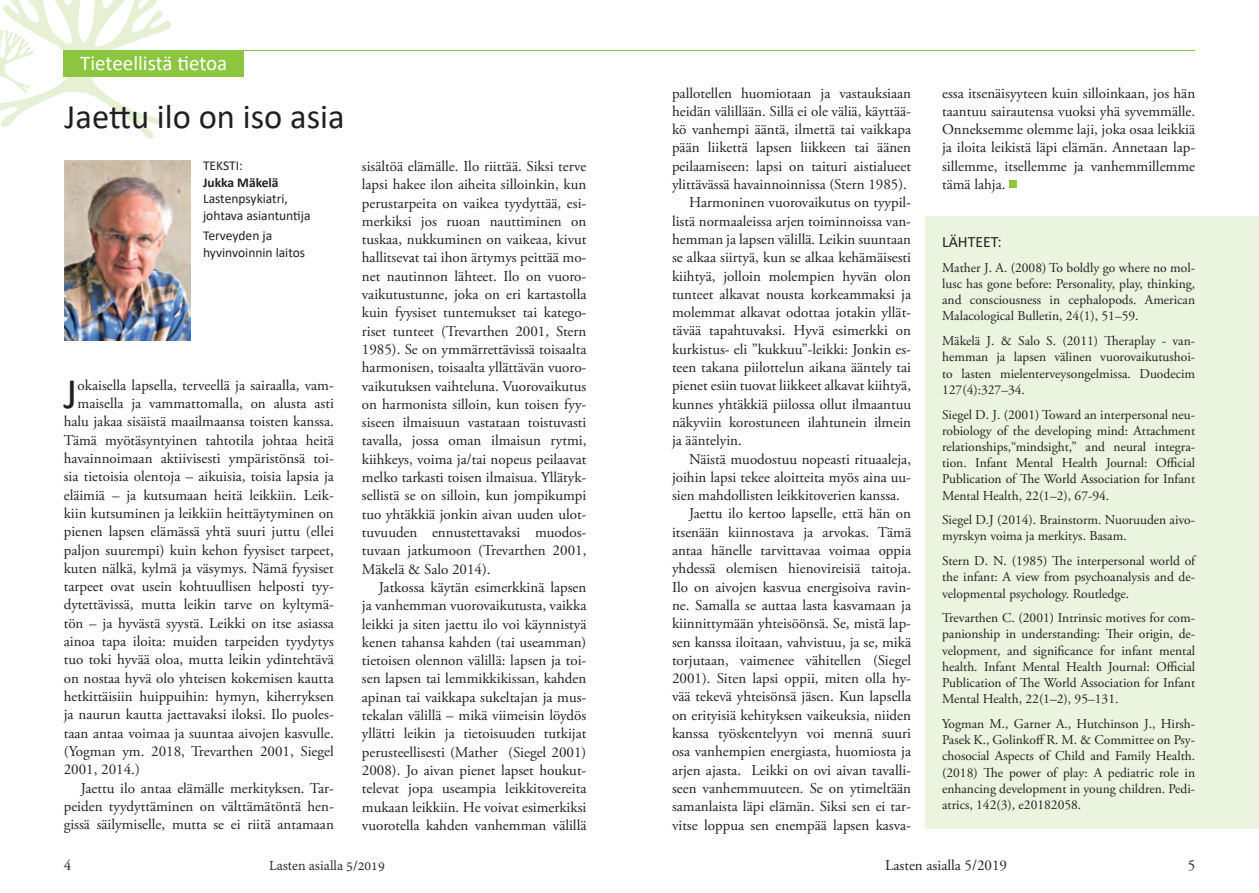
<style>
.page{position:relative;width:1259px;height:893px;background:#fff}
.page>*{position:absolute;margin:0;border:0;box-sizing:border-box;transform-origin:0 0}
.Leipis_eka_kappale{font:43.8px "Calibri";color:#231f20}
.Leipis_ilman_sisenny{font:34.5px "Calibri";color:#231f20}
.Leipis_ilman_sisenny-2{font:21px "Calibri";color:#fff}
.Calibri_leipis{font:15.75px "Calibri";color:#231f20}
.Leipis_sisennys{font:15px/18.3px "Adobe Garamond Pro";color:#231f20;text-align:justify}
.Leipis_eka_kappale-2{font:15px "Adobe Garamond Pro";color:#231f20}
.t1{font:15px "Adobe Devanagari";color:#231f20}
.t2{font:13.5px/16.2px "Adobe Garamond Pro";color:#231f20;text-align:justify}
.Leipis_ilman_sisenny-3{font:13.5px/16.5px "Calibri";color:#231f20}
.s1{font-weight:700}
</style>
<div class="page">
<div style="left:925px;top:216px;width:334px;height:613px;background:#ebf4de"></div>
<svg style="left:0;top:0;width:174px;height:139px"></svg>
<img style="left:65px;top:160px;width:125px;height:181px">
<div style="left:1009px;top:181px;width:7px;height:7px;background:#8cc540"></div>
<div style="left:64px;top:50px;width:180px;height:27px;background:#8cc540"></div>
<hr style="left:64px;top:50px;width:1131px;height:1px;background:#8cc540">
<p class="Leipis_ilman_sisenny-2" style="left:80px;top:48px;width:149px">Tieteellistä tietoa</p>
<p class="Leipis_ilman_sisenny" style="left:65px;top:93px;width:281px">Jaettu ilo on iso asia</p>
<p class="Leipis_ilman_sisenny-3" style="left:203px;top:157px;width:109px">TEKSTI:<br><span class="s1">Jukka Mäkelä<br></span>Lastenpsykiatri, johtava asiantuntija</p>
<p class="Leipis_ilman_sisenny-3" style="left:203px;top:227px;width:104px">Terveyden ja hyvinvoinnin laitos</p>
<p class="Leipis_eka_kappale" style="left:64px;top:363px;width:15px">J</p>
<p class="Leipis_eka_kappale-2" style="left:78px;top:376px;width:258px">okaisella lapsella, terveellä ja sairaalla, vam-</p>
<p class="Leipis_eka_kappale-2" style="left:78px;top:394px;width:258px">maisella ja vammattomalla, on alusta asti</p>
<p class="Leipis_eka_kappale-2" style="left:64px;top:413px;width:272px">halu jakaa sisäistä maailmaansa toisten kanssa.</p>
<p class="Leipis_eka_kappale-2" style="left:64px;top:431px;width:272px">Tämä myötäsyntyinen tahtotila johtaa heitä</p>
<p class="Leipis_eka_kappale-2" style="left:64px;top:449px;width:272px">havainnoimaan aktiivisesti ympäristönsä toi-</p>
<p class="Leipis_eka_kappale-2" style="left:64px;top:468px;width:272px">sia tietoisia olentoja – aikuisia, toisia lapsia ja</p>
<p class="Leipis_eka_kappale-2" style="left:64px;top:486px;width:272px">eläimiä – ja kutsumaan heitä leikkiin. Leik-</p>
<p class="Leipis_eka_kappale-2" style="left:64px;top:504px;width:272px">kiin kutsuminen ja leikkiin heittäytyminen on</p>
<p class="Leipis_eka_kappale-2" style="left:64px;top:522px;width:272px">pienen lapsen elämässä yhtä suuri juttu (ellei</p>
<p class="Leipis_eka_kappale-2" style="left:64px;top:541px;width:272px">paljon suurempi) kuin kehon fyysiset tarpeet,</p>
<p class="Leipis_eka_kappale-2" style="left:64px;top:559px;width:272px">kuten nälkä, kylmä ja väsymys. Nämä fyysiset</p>
<p class="Leipis_eka_kappale-2" style="left:64px;top:577px;width:272px">tarpeet ovat usein kohtuullisen helposti tyy-</p>
<p class="Leipis_eka_kappale-2" style="left:64px;top:596px;width:272px">dytettävissä, mutta leikin tarve on kyltymä-</p>
<p class="Leipis_eka_kappale-2" style="left:64px;top:614px;width:272px">tön – ja hyvästä syystä. Leikki on itse asiassa</p>
<p class="Leipis_eka_kappale-2" style="left:64px;top:632px;width:272px">ainoa tapa iloita: muiden tarpeiden tyydytys</p>
<p class="Leipis_eka_kappale-2" style="left:64px;top:651px;width:272px">tuo toki hyvää oloa, mutta leikin ydintehtävä</p>
<p class="Leipis_eka_kappale-2" style="left:64px;top:669px;width:272px">on nostaa hyvä olo yhteisen kokemisen kautta</p>
<p class="Leipis_eka_kappale-2" style="left:64px;top:687px;width:272px">hetkittäisiin huippuihin: hymyn, kiherryksen</p>
<p class="Leipis_eka_kappale-2" style="left:64px;top:705px;width:272px">ja naurun kautta jaettavaksi iloksi. Ilo puoles-</p>
<p class="Leipis_eka_kappale-2" style="left:64px;top:724px;width:272px">taan antaa voimaa ja suuntaa aivojen kasvulle.</p>
<p class="Leipis_eka_kappale-2" style="left:64px;top:742px;width:272px">(Yogman ym. 2018, Trevarthen 2001, Siegel</p>
<p class="Leipis_eka_kappale-2" style="left:64px;top:760px;width:78px">2001, 2014.)</p>
<p class="Leipis_sisennys" style="left:64px;top:779px;width:272px;text-indent:17px">Jaettu ilo antaa elämälle merkityksen. Tar&shy;peiden tyydyttäminen on välttämätöntä hen&shy;gissä säilymiselle, mutta se ei riitä antamaan</p>
<p class="Leipis_sisennys" style="left:362px;top:158px;width:226px">sisältöä elämälle. Ilo riittää. Siksi terve lapsi hakee ilon aiheita silloinkin, kun perustarpeita on vaikea tyydyttää, esi&shy;merkiksi jos ruoan nauttiminen on tuskaa, nukkuminen on vaikeaa, kivut hallitsevat tai ihon ärtymys peittää mo&shy;net nautinnon lähteet. Ilo on vuoro&shy;vaikutustunne, joka on eri kartastolla kuin fyysiset tuntemukset tai katego&shy;riset tunteet (Trevarthen 2001, Stern 1985). Se on ymmärrettävissä toisaalta harmonisen, toisaalta yllättävän vuoro&shy;vaikutuksen vaihteluna. Vuorovaikutus on harmonista silloin, kun toisen fyy&shy;siseen ilmaisuun vastataan toistuvasti tavalla, jossa oman ilmaisun rytmi, kiihkeys, voima ja/tai nopeus peilaavat melko tarkasti toisen ilmaisua. Yllätyk&shy;sellistä se on silloin, kun jompikumpi tuo yhtäkkiä jonkin aivan uuden ulot&shy;tuvuuden ennustettavaksi muodos&shy;tuvaan jatkumoon (Trevarthen 2001, Mäkelä &amp; Salo 2014).</p>
<p class="Leipis_sisennys" style="left:362px;top:578px;width:226px;text-indent:17px">Jatkossa käytän esimerkkinä lapsen ja vanhemman vuorovaikutusta, vaikka leikki ja siten jaettu ilo voi käynnistyä kenen tahansa kahden (tai useamman) tietoisen olennon välillä: lapsen ja toi&shy;sen lapsen tai lemmikkikissan, kahden apinan tai vaikkapa sukeltajan ja mus&shy;tekalan välillä – mikä viimeisin löydös yllätti leikin ja tietoisuuden tutkijat perusteellisesti (Mather (Siegel 2001)<br>2008). Jo aivan pienet lapset houkut&shy;televat jopa useampia leikkitovereita mukaan leikkiin. He voivat esimerkiksi vuorotella kahden vanhemman välillä</p>
<p class="Leipis_sisennys" style="left:672px;top:84px;width:240px">pallotellen huomiotaan ja vastauksiaan heidän välillään. Sillä ei ole väliä, käyttää&shy;kö vanhempi ääntä, ilmettä tai vaikkapa pään liikettä lapsen liikkeen tai äänen peilaamiseen: lapsi on taituri aistialueet ylittävässä havainnoinnissa (Stern 1985).</p>
<p class="Leipis_sisennys" style="left:672px;top:194px;width:241px;text-indent:17px">Harmoninen vuorovaikutus on tyypil&shy;listä normaaleissa arjen toiminnoissa van&shy;hemman ja lapsen välillä. Leikin suuntaan se alkaa siirtyä, kun se alkaa kehämäisesti kiihtyä, jolloin molempien hyvän olon tunteet alkavat nousta korkeammaksi ja molemmat alkavat odottaa jotakin yllät&shy;tävää tapahtuvaksi. Hyvä esimerkki on kurkistus- eli ”kukkuu”-leikki: Jonkin es&shy;teen takana piilottelun aikana ääntely tai pienet esiin tuovat liikkeet alkavat kiihtyä, kunnes yhtäkkiä piilossa ollut ilmaantuu näkyviin korostuneen ilahtunein ilmein ja ääntelyin.</p>
<p class="Leipis_sisennys" style="left:672px;top:450px;width:240px;text-indent:17px">Näistä muodostuu nopeasti rituaaleja, joihin lapsi tekee aloitteita myös aina uu&shy;sien mahdollisten leikkitoverien kanssa.</p>
<p class="Leipis_sisennys" style="left:672px;top:505px;width:241px;text-indent:17px">Jaettu ilo kertoo lapselle, että hän on itsenään kiinnostava ja arvokas. Tämä antaa hänelle tarvittavaa voimaa oppia yhdessä olemisen hienovireisiä taitoja.<br>Ilo on aivojen kasvua energisoiva ravin&shy;ne. Samalla se auttaa lasta kasvamaan ja kiinnittymään yhteisöönsä. Se, mistä lap&shy;sen kanssa iloitaan, vahvistuu, ja se, mikä torjutaan, vaimenee vähitellen (Siegel 2001). Siten lapsi oppii, miten olla hy&shy;vää tekevä yhteisönsä jäsen. Kun lapsella on erityisiä kehityksen vaikeuksia, niiden kanssa työskentelyyn voi mennä suuri osa vanhempien energiasta, huomiosta ja arjen ajasta. Leikki on ovi aivan tavalli&shy;seen vanhemmuuteen. Se on ytimeltään samanlaista läpi elämän. Siksi sen ei tar&shy;vitse loppua sen enempää lapsen kasva-</p>
<p class="Leipis_sisennys" style="left:942px;top:84px;width:255px">essa itsenäisyyteen kuin silloinkaan, jos hän taantuu sairautensa vuoksi yhä syvemmälle.<br>Onneksemme olemme laji, joka osaa leikkiä ja iloita leikistä läpi elämän. Annetaan lap&shy;sillemme, itsellemme ja vanhemmillemme tämä lahja.</p>
<p class="Calibri_leipis" style="left:942px;top:231px;width:61px">LÄHTEET:</p>
<p class="t2" style="left:942px;top:260px;width:255px">Mather J. A. (2008) To boldly go where no mol&shy;lusc has gone before: Personality, play, thinking, and consciousness in cephalopods. American Malacological Bulletin, 24(1), 51–59.</p>
<p class="t2" style="left:942px;top:333px;width:254px">Mäkelä J. &amp; Salo S. (2011) Theraplay - van&shy;hemman ja lapsen välinen vuorovaikutushoi&shy;to lasten mielenterveysongelmissa. Duodecim 127(4):327–34.</p>
<p class="t2" style="left:942px;top:407px;width:254px">Siegel D. J. (2001) Toward an interpersonal neu&shy;robiology of the developing mind: Attachment relationships,“mindsight,” and neural integra&shy;tion. Infant Mental Health Journal: Official Publication of The World Association for Infant Mental Health, 22(1–2), 67-94.</p>
<p class="t2" style="left:942px;top:512px;width:254px">Siegel D.J (2014). Brainstorm. Nuoruuden aivo&shy;myrskyn voima ja merkitys. Basam.</p>
<p class="t2" style="left:942px;top:553px;width:255px">Stern D. N. (1985) The interpersonal world of the infant: A view from psychoanalysis and de&shy;velopmental psychology. Routledge.</p>
<p class="t2" style="left:942px;top:610px;width:255px">Trevarthen C. (2001) Intrinsic motives for com&shy;panionship in understanding: Their origin, de&shy;velopment, and significance for infant mental health. Infant Mental Health Journal: Official Publication of The World Association for Infant Mental Health, 22(1–2), 95–131.</p>
<p class="t2" style="left:942px;top:716px;width:255px">Yogman M., Garner A., Hutchinson J., Hirsh-Pasek K., Golinkoff R. M. &amp; Committee on Psy&shy;chosocial Aspects of Child and Family Health. (2018) The power of play: A pediatric role in enhancing development in young children. Pedi&shy;atrics, 142(3), e20182058.</p>
<p class="Leipis_sisennys" style="left:64px;top:857px;width:9px">4</p>
<p class="t1" style="left:269px;top:857px;width:117px">Lasten asialla 5/2019</p>
<p class="Leipis_sisennys" style="left:885px;top:857px;width:123px">Lasten asialla 5/2019</p>
<p class="Leipis_sisennys" style="left:1187px;top:857px;width:9px">5</p>
</div>
